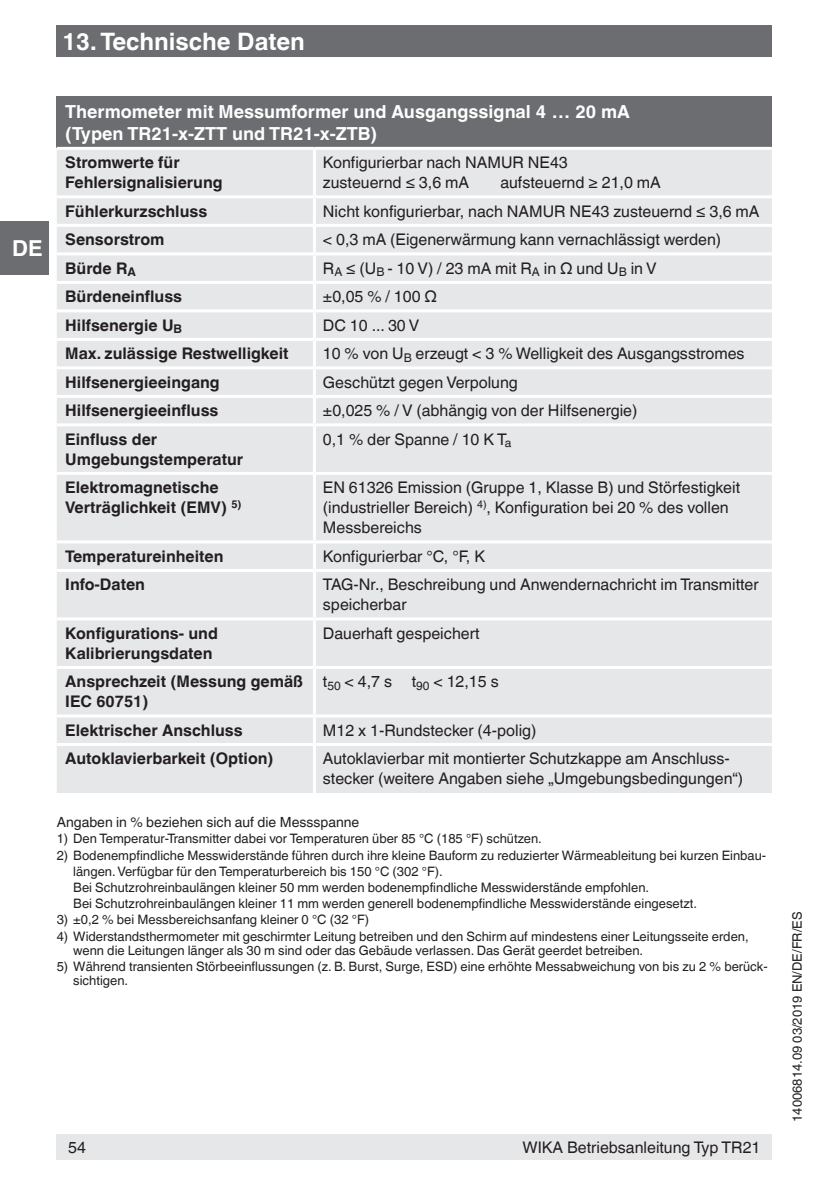
<style>
.page{position:relative;width:840px;height:1191px;background:#fff}
.page>*{position:absolute;margin:0;border:0;box-sizing:border-box;transform-origin:0 0}
.t1{font:700 24px "Helvetica World";color:#fff}
.t2{font:700 22px "Helvetica World";color:#fff}
.t3{font:700 18px/22px "Helvetica World";color:#fff}
.t4{font:16px/20px "Helvetica World";color:#231f20}
.t5{font:700 16px/20px "Helvetica World";color:#231f20}
.t6{font:14px "Helvetica World";color:#231f20}
.t7{font:13px/16px "Helvetica World";color:#231f20}
</style>
<div class="page">
<div style="left:0;top:221px;width:48px;height:54px;background:#6c6d70"></div>
<div style="left:57px;top:26px;width:714px;height:31px;background:#6c6d70"></div>
<div style="left:57px;top:1134px;width:714px;height:25px;background:#e6e7e9"></div>
<div style="left:57px;top:96px;width:714px;height:52px;background:#6c6d70"></div>
<div style="left:57px;top:150px;width:714px;height:564px;background:#e6e7e9"></div>
<div style="left:57px;top:717px;width:714px;height:76px;background:#e6e7e9"></div>
<hr style="left:313px;top:150px;width:3px;height:45px;background:#fff">
<hr style="left:57px;top:195px;width:257px;height:3px;background:#fff">
<hr style="left:314px;top:195px;width:457px;height:3px;background:#fff">
<hr style="left:313px;top:198px;width:3px;height:26px;background:#fff">
<hr style="left:57px;top:224px;width:257px;height:3px;background:#fff">
<hr style="left:314px;top:224px;width:457px;height:3px;background:#fff">
<hr style="left:313px;top:227px;width:3px;height:25px;background:#fff">
<hr style="left:57px;top:252px;width:257px;height:3px;background:#fff">
<hr style="left:314px;top:252px;width:457px;height:3px;background:#fff">
<hr style="left:313px;top:255px;width:3px;height:26px;background:#fff">
<hr style="left:57px;top:281px;width:257px;height:3px;background:#fff">
<hr style="left:314px;top:281px;width:457px;height:3px;background:#fff">
<hr style="left:313px;top:284px;width:3px;height:25px;background:#fff">
<hr style="left:57px;top:309px;width:257px;height:3px;background:#fff">
<hr style="left:314px;top:309px;width:457px;height:3px;background:#fff">
<hr style="left:313px;top:312px;width:3px;height:26px;background:#fff">
<hr style="left:57px;top:338px;width:257px;height:3px;background:#fff">
<hr style="left:314px;top:338px;width:457px;height:3px;background:#fff">
<hr style="left:313px;top:341px;width:3px;height:25px;background:#fff">
<hr style="left:57px;top:366px;width:257px;height:3px;background:#fff">
<hr style="left:314px;top:366px;width:457px;height:3px;background:#fff">
<hr style="left:313px;top:369px;width:3px;height:26px;background:#fff">
<hr style="left:57px;top:395px;width:257px;height:3px;background:#fff">
<hr style="left:314px;top:395px;width:457px;height:3px;background:#fff">
<hr style="left:313px;top:398px;width:3px;height:25px;background:#fff">
<hr style="left:57px;top:423px;width:257px;height:3px;background:#fff">
<hr style="left:314px;top:423px;width:457px;height:3px;background:#fff">
<hr style="left:313px;top:426px;width:3px;height:46px;background:#fff">
<hr style="left:57px;top:472px;width:257px;height:3px;background:#fff">
<hr style="left:314px;top:472px;width:457px;height:3px;background:#fff">
<hr style="left:313px;top:475px;width:3px;height:65px;background:#fff">
<hr style="left:57px;top:540px;width:257px;height:3px;background:#fff">
<hr style="left:314px;top:540px;width:457px;height:3px;background:#fff">
<hr style="left:313px;top:543px;width:3px;height:26px;background:#fff">
<hr style="left:57px;top:569px;width:257px;height:3px;background:#fff">
<hr style="left:314px;top:569px;width:457px;height:3px;background:#fff">
<hr style="left:313px;top:572px;width:3px;height:45px;background:#fff">
<hr style="left:57px;top:617px;width:257px;height:3px;background:#fff">
<hr style="left:314px;top:617px;width:457px;height:3px;background:#fff">
<hr style="left:313px;top:620px;width:3px;height:46px;background:#fff">
<hr style="left:57px;top:666px;width:257px;height:3px;background:#fff">
<hr style="left:314px;top:666px;width:457px;height:3px;background:#fff">
<hr style="left:313px;top:669px;width:3px;height:45px;background:#fff">
<hr style="left:313px;top:717px;width:3px;height:26px;background:#fff">
<hr style="left:57px;top:743px;width:257px;height:3px;background:#fff">
<hr style="left:314px;top:743px;width:457px;height:3px;background:#fff">
<hr style="left:313px;top:746px;width:3px;height:47px;background:#fff">
<hr style="left:57px;top:147px;width:257px;height:3px;background:#fff">
<hr style="left:314px;top:147px;width:457px;height:3px;background:#fff">
<h1 class="t1" style="left:62px;top:27px;width:244px">13. Technische Daten</h1>
<h2 class="t2" style="left:12px;top:235px;width:32px">DE</h2>
<h3 class="t3" style="left:65px;top:101px;width:566px">Thermometer mit Messumformer und Ausgangssignal 4 … 20 mA (Typen TR21-x-ZTT und TR21-x-ZTB)</h3>
<p class="t5" style="left:65px;top:153px;width:159px">Stromwerte für<br>Fehlersignalisierung</p>
<p class="t4" style="left:323px;top:153px;width:246px">Konfigurierbar nach NAMUR NE43 zusteuernd ≤ 3,6 mA</p>
<p class="t4" style="left:500px;top:173px;width:162px">aufsteuernd ≥ 21,0 mA</p>
<p class="t5" style="left:65px;top:201px;width:143px">Fühlerkurzschluss</p>
<p class="t4" style="left:323px;top:201px;width:438px">Nicht konfigurierbar, nach NAMUR NE43 zusteuernd ≤ 3,6 mA</p>
<p class="t5" style="left:65px;top:230px;width:101px">Sensorstrom</p>
<p class="t4" style="left:323px;top:230px;width:399px">&lt; 0,3 mA (Eigenerwärmung kann vernachlässigt werden)</p>
<p class="t5" style="left:65px;top:258px;width:72px">Bürde R<sub>A</sub></p>
<p class="t4" style="left:323px;top:258px;width:335px">R<sub>A</sub> ≤ (U<sub>B</sub> - 10 V) / 23 mA mit R<sub>A</sub> in Ω und U<sub>B</sub> in V</p>
<p class="t5" style="left:65px;top:287px;width:118px">Bürdeneinfluss</p>
<p class="t4" style="left:323px;top:287px;width:116px">±0,05 % / 100 Ω</p>
<p class="t5" style="left:65px;top:315px;width:118px">Hilfsenergie U<sub>B</sub></p>
<p class="t4" style="left:323px;top:315px;width:98px">DC 10 ... 30 V</p>
<p class="t5" style="left:65px;top:344px;width:225px">Max. zulässige Restwelligkeit</p>
<p class="t4" style="left:323px;top:344px;width:423px">10 % von U<sub>B</sub> erzeugt &lt; 3 % Welligkeit des Ausgangsstromes</p>
<p class="t5" style="left:65px;top:372px;width:156px">Hilfsenergieeingang</p>
<p class="t4" style="left:323px;top:372px;width:196px">Geschützt gegen Verpolung</p>
<p class="t5" style="left:65px;top:401px;width:155px">Hilfsenergieeinfluss</p>
<p class="t4" style="left:323px;top:401px;width:316px">±0,025 % / V (abhängig von der Hilfsenergie)</p>
<p class="t5" style="left:65px;top:429px;width:179px">Einfluss der<br>Umgebungstemperatur</p>
<p class="t4" style="left:323px;top:429px;width:190px">0,1 % der Spanne / 10 K T<sub>a</sub></p>
<p class="t5" style="left:65px;top:478px;width:178px">Elektromagnetische<br>Verträglichkeit (EMV) <sup>5)</sup></p>
<p class="t4" style="left:323px;top:478px;width:418px">EN 61326 Emission (Gruppe 1, Klasse B) und Störfestigkeit (industrieller Bereich) <sup>4)</sup>, Konfiguration bei 20 % des vollen<br>Messbereichs</p>
<p class="t5" style="left:65px;top:546px;width:160px">Temperatureinheiten</p>
<p class="t4" style="left:323px;top:546px;width:163px">Konfigurierbar °C, °F, K</p>
<p class="t5" style="left:65px;top:575px;width:81px">Info-Daten</p>
<p class="t4" style="left:323px;top:575px;width:437px">TAG-Nr., Beschreibung und Anwendernachricht im Transmitter speicherbar</p>
<p class="t5" style="left:65px;top:623px;width:154px">Konfigurations- und<br>Kalibrierungsdaten</p>
<p class="t4" style="left:323px;top:623px;width:158px">Dauerhaft gespeichert</p>
<p class="t5" style="left:65px;top:672px;width:239px">Ansprechzeit (Messung gemäß<br>IEC 60751)</p>
<p class="t4" style="left:323px;top:672px;width:177px">t<sub>50</sub> &lt; 4,7 s t<sub>90</sub> &lt; 12,15 s</p>
<p class="t5" style="left:65px;top:720px;width:179px">Elektrischer Anschluss</p>
<p class="t4" style="left:323px;top:720px;width:215px">M12 x 1-Rundstecker (4-polig)</p>
<p class="t5" style="left:65px;top:749px;width:210px">Autoklavierbarkeit (Option)</p>
<p class="t4" style="left:323px;top:749px;width:421px">Autoklavierbar mit montierter Schutzkappe am Anschluss&shy;stecker (weitere Angaben siehe „Umgebungsbedingungen“)</p>
<p class="t6" style="left:57px;top:813px;width:304px">Angaben in % beziehen sich auf die Messspanne</p>
<p class="t7" style="left:57px;top:831px;width:486px">1) Den Temperatur-Transmitter dabei vor Temperaturen über 85 °C (185 °F) schützen.</p>
<p class="t7" style="left:73px;top:847px;width:694px;text-indent:-17px">2) Bodenempfindliche Messwiderstände führen durch ihre kleine Bauform zu reduzierter Wärmeableitung bei kurzen Einbau&shy;längen. Verfügbar für den Temperaturbereich bis 150 °C (302 °F).<br>Bei Schutzrohreinbaulängen kleiner 50 mm werden bodenempfindliche Messwiderstände empfohlen.<br>Bei Schutzrohreinbaulängen kleiner 11 mm werden generell bodenempfindliche Messwiderstände eingesetzt.</p>
<p class="t7" style="left:57px;top:911px;width:314px">3) ±0,2 % bei Messbereichsanfang kleiner 0 °C (32 °F)</p>
<p class="t7" style="left:73px;top:929px;width:676px;line-height:14px;text-indent:-17px">4) Widerstandsthermometer mit geschirmter Leitung betreiben und den Schirm auf mindestens einer Leitungsseite erden, wenn die Leitungen länger als 30 m sind oder das Gebäude verlassen. Das Gerät geerdet betreiben.</p>
<p class="t7" style="left:73px;top:959px;width:695px;line-height:14px;text-indent:-17px">5) Während transienten Störbeeinflussungen (z. B. Burst, Surge, ESD) eine erhöhte Messabweichung von bis zu 2 % berück&shy;sichtigen.</p>
<p class="t4" style="left:68px;top:1137px;width:19px">54</p>
<p class="t4" style="left:522px;top:1137px;width:239px">WIKA Betriebsanleitung Typ TR21</p>
<p class="t7" style="left:789px;top:1121px;width:211px;rotate:-90deg">14006814.09 03/2019 EN/DE/FR/ES</p>
</div>
